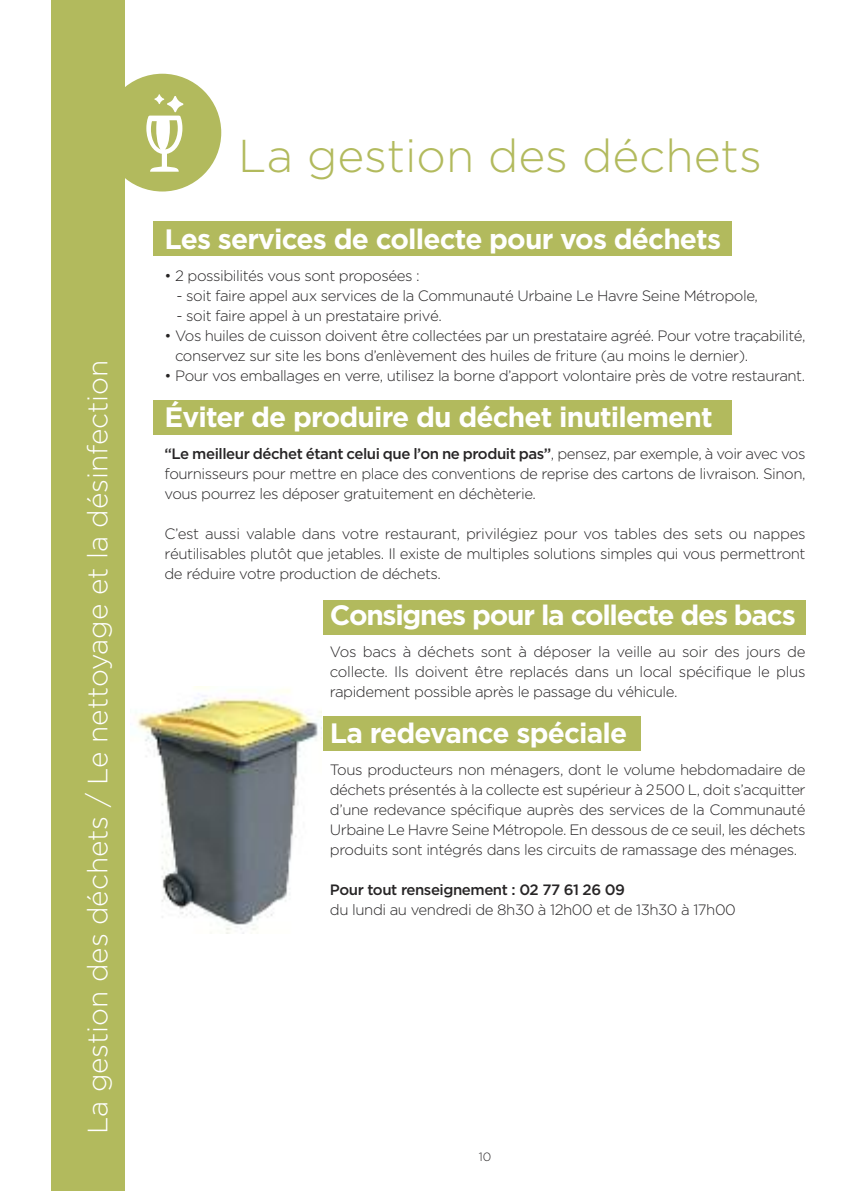
<style>
.page{position:relative;width:851px;height:1191px;background:#fff}
.page>*{position:absolute;margin:0;border:0;box-sizing:border-box;transform-origin:0 0}
.t1{font:300 46px "Gotham HTF";color:#b2ba5d}
.t2{font:700 28px "Gotham HTF";letter-spacing:-.03em;color:#fff}
.t3{font:300 28px "Gotham HTF";color:#fff}
.t4{font:300 15px/20px "Gotham HTF";letter-spacing:-.03em;color:#272526;text-align:justify}
.t5{font:500 15px "Gotham HTF";letter-spacing:-.03em;color:#272526}
.t6{font:300 12px "Gotham HTF";color:#272526}
.s1{font-weight:500}
</style>
<div class="page">
<div style="left:51px;top:0;width:74px;height:1191px;background:#b2ba5d"></div>
<div style="left:153px;top:221px;width:578px;height:34px;background:#b2ba5d"></div>
<div style="left:153px;top:400px;width:578px;height:34px;background:#b2ba5d"></div>
<div style="left:323px;top:600px;width:482px;height:34px;background:#b2ba5d"></div>
<div style="left:323px;top:716px;width:318px;height:34px;background:#b2ba5d"></div>
<svg style="left:125px;top:74px;width:96px;height:117px"></svg>
<img style="left:137px;top:686px;width:185px;height:247px">
<h2 class="t3" style="left:82px;top:1134px;width:776px;rotate:-90deg">La gestion des déchets / Le nettoyage et la désinfection</h2>
<h1 class="t1" style="left:238px;top:129px;width:525px">La gestion des déchets</h1>
<h2 class="t2" style="left:164px;top:223px;width:558px">Les services de collecte pour vos déchets</h2>
<p class="t4" style="left:164px;top:265px;width:256px">• 2 possibilités vous sont proposées :</p>
<p class="t4" style="left:176px;top:285px;width:583px">- soit faire appel aux services de la Communauté Urbaine Le Havre Seine Métropole,</p>
<p class="t4" style="left:176px;top:305px;width:267px">- soit faire appel à un prestataire privé.</p>
<p class="t4" style="left:175px;top:325px;width:632px;text-indent:-11px">• Vos huiles de cuisson doivent être collectées par un prestataire agréé. Pour votre traçabilité, conservez sur site les bons d’enlèvement des huiles de friture (au moins le dernier).</p>
<p class="t4" style="left:164px;top:365px;width:642px">• Pour vos emballages en verre, utilisez la borne d’apport volontaire près de votre restaurant.</p>
<h2 class="t2" style="left:164px;top:401px;width:549px">Éviter de produire du déchet inutilement</h2>
<p class="t4" style="left:164px;top:443px;width:642px"><span class="s1">“Le meilleur déchet étant celui que l’on ne produit pas”</span>, pensez, par exemple, à voir avec vos fournisseurs pour mettre en place des conventions de reprise des cartons de livraison. Sinon, vous pourrez les déposer gratuitement en déchèterie.</p>
<p class="t4" style="left:164px;top:523px;width:642px">C’est aussi valable dans votre restaurant, privilégiez pour vos tables des sets ou nappes réutilisables plutôt que jetables. Il existe de multiples solutions simples qui vous permettront de réduire votre production de déchets.</p>
<h2 class="t2" style="left:330px;top:599px;width:467px">Consignes pour la collecte des bacs</h2>
<p class="t4" style="left:330px;top:641px;width:477px">Vos bacs à déchets sont à déposer la veille au soir des jours de collecte. Ils doivent être replacés dans un local spécifique le plus rapidement possible après le passage du véhicule.</p>
<h2 class="t2" style="left:330px;top:717px;width:299px">La redevance spéciale</h2>
<p class="t4" style="left:330px;top:759px;width:477px">Tous producteurs non ménagers, dont le volume hebdomadaire de déchets présentés à la collecte est supérieur à 2500 L, doit s’acquitter d’une redevance spécifique auprès des services de la Communauté Urbaine Le Havre Seine Métropole. En dessous de ce seuil, les déchets produits sont intégrés dans les circuits de ramassage des ménages.</p>
<p class="t5" style="left:330px;top:881px;width:296px">Pour tout renseignement : 02 77 61 26 09</p>
<p class="t4" style="left:330px;top:899px;width:407px">du lundi au vendredi de 8h30 à 12h00 et de 13h30 à 17h00</p>
<p class="t6" style="left:478px;top:1149px;width:14px">10</p>
</div>
